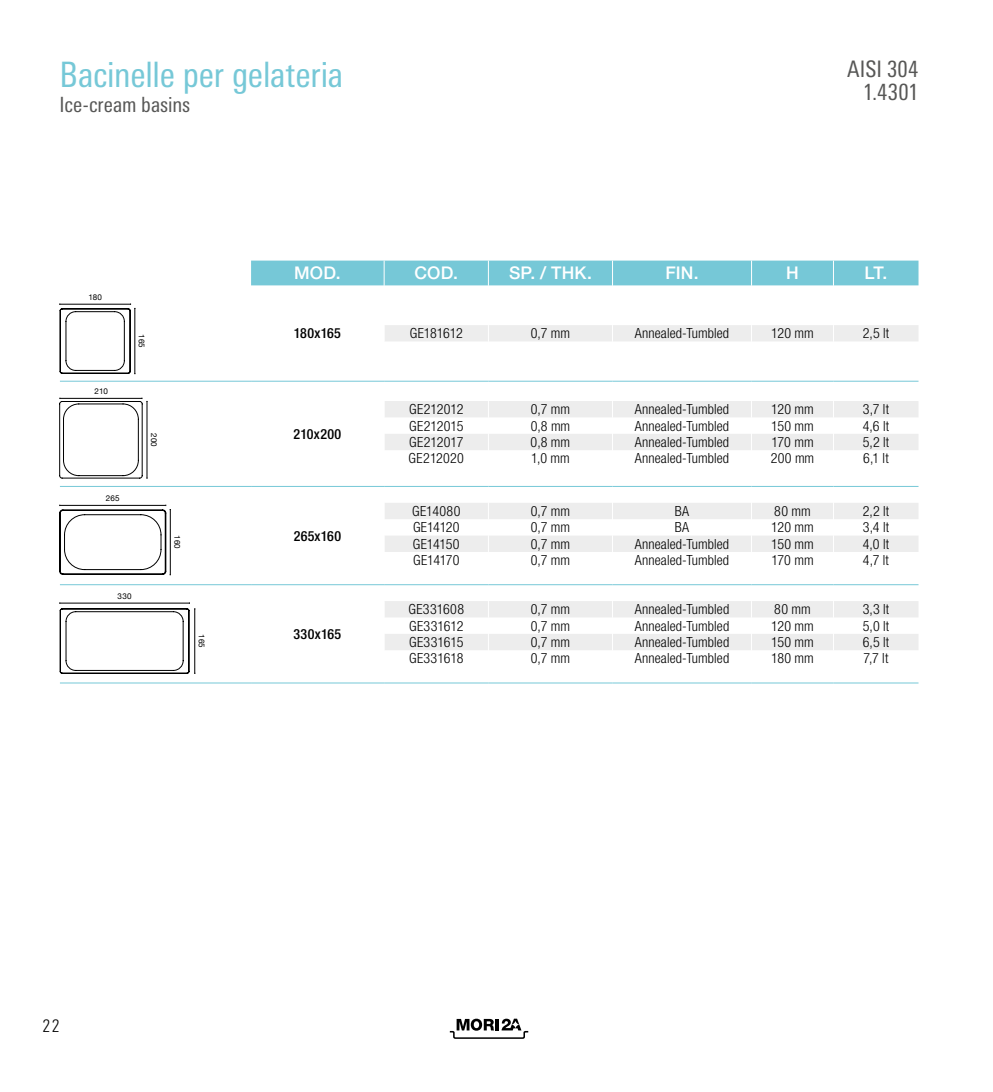
<style>
.page{position:relative;width:993px;height:1092px;background:#fff}
.page>*{position:absolute;margin:0;border:0;box-sizing:border-box;transform-origin:0 0}
.t1{font:condensed 35px "Linotype Univers";letter-spacing:-.01em;color:#76c8d7}
.t2{font:condensed 22.75px/22.8px "Linotype Univers";letter-spacing:.005em;color:#575756;text-align:right}
.t3{font:condensed 21px "Linotype Univers";letter-spacing:-.005em;color:#575756}
.t4{font:500 17.5px "Helvetica Neue LT Std";letter-spacing:.005em;color:#fff}
.t5{font:300 condensed 17.5px "Linotype Univers";color:#000}
.t6{font:300 condensed 14px "Helvetica Neue LT Std";letter-spacing:.005em;color:#000}
.t7{font:500 condensed 14px "Helvetica Neue LT Std";letter-spacing:.025em;color:#000}
.t8{font:300 condensed 14px "Helvetica Neue LT Std";letter-spacing:-.015em;color:#000}
.t9{font:300 condensed 14px "Helvetica Neue LT Std";letter-spacing:.025em;color:#000}
.t10{font:8.05px "Helvetica Neue";letter-spacing:.02em;color:#000}
</style>
<div class="page">
<svg style="left:384px;top:325px;width:534px;height:325px"></svg>
<div style="left:251px;top:260px;width:667px;height:25px;background:#76c8d7"></div>
<svg style="left:488px;top:325px;width:1px;height:16px"></svg>
<svg style="left:612px;top:325px;width:1px;height:16px"></svg>
<svg style="left:751px;top:325px;width:1px;height:16px"></svg>
<svg style="left:832px;top:325px;width:1px;height:16px"></svg>
<hr style="left:488px;top:341px;width:1px;height:40px;background:#fff">
<hr style="left:612px;top:341px;width:1px;height:40px;background:#fff">
<hr style="left:751px;top:341px;width:1px;height:40px;background:#fff">
<hr style="left:832px;top:341px;width:1px;height:40px;background:#fff">
<svg style="left:488px;top:382px;width:1px;height:268px"></svg>
<svg style="left:612px;top:382px;width:1px;height:268px"></svg>
<svg style="left:751px;top:382px;width:1px;height:268px"></svg>
<svg style="left:832px;top:382px;width:1px;height:268px"></svg>
<hr style="left:60px;top:381px;width:191px;height:1px;background:#76c8d7">
<hr style="left:251px;top:381px;width:133px;height:1px;background:#76c8d7">
<hr style="left:384px;top:381px;width:104px;height:1px;background:#76c8d7">
<hr style="left:488px;top:381px;width:124px;height:1px;background:#76c8d7">
<hr style="left:612px;top:381px;width:139px;height:1px;background:#76c8d7">
<hr style="left:751px;top:381px;width:82px;height:1px;background:#76c8d7">
<hr style="left:833px;top:381px;width:85px;height:1px;background:#76c8d7">
<hr style="left:60px;top:486px;width:191px;height:1px;background:#76c8d7">
<hr style="left:251px;top:486px;width:133px;height:1px;background:#76c8d7">
<hr style="left:384px;top:486px;width:104px;height:1px;background:#76c8d7">
<hr style="left:488px;top:486px;width:124px;height:1px;background:#76c8d7">
<hr style="left:612px;top:486px;width:139px;height:1px;background:#76c8d7">
<hr style="left:751px;top:486px;width:82px;height:1px;background:#76c8d7">
<hr style="left:833px;top:486px;width:85px;height:1px;background:#76c8d7">
<hr style="left:60px;top:584px;width:191px;height:1px;background:#76c8d7">
<hr style="left:251px;top:584px;width:133px;height:1px;background:#76c8d7">
<hr style="left:384px;top:584px;width:104px;height:1px;background:#76c8d7">
<hr style="left:488px;top:584px;width:124px;height:1px;background:#76c8d7">
<hr style="left:612px;top:584px;width:139px;height:1px;background:#76c8d7">
<hr style="left:751px;top:584px;width:82px;height:1px;background:#76c8d7">
<hr style="left:833px;top:584px;width:85px;height:1px;background:#76c8d7">
<hr style="left:60px;top:682px;width:191px;height:1px;background:#76c8d7">
<hr style="left:251px;top:682px;width:133px;height:1px;background:#76c8d7">
<hr style="left:384px;top:682px;width:104px;height:1px;background:#76c8d7">
<hr style="left:488px;top:682px;width:124px;height:1px;background:#76c8d7">
<hr style="left:612px;top:682px;width:139px;height:1px;background:#76c8d7">
<hr style="left:751px;top:682px;width:82px;height:1px;background:#76c8d7">
<hr style="left:833px;top:682px;width:85px;height:1px;background:#76c8d7">
<svg style="left:59px;top:303px;width:76px;height:71px"></svg>
<svg style="left:59px;top:397px;width:89px;height:82px"></svg>
<svg style="left:59px;top:504px;width:112px;height:71px"></svg>
<svg style="left:59px;top:602px;width:136px;height:72px"></svg>
<hr style="left:992px;top:0;width:1px;height:1091px;background:#000">
<svg style="left:449px;top:1018px;width:79px;height:20px"></svg>
<h1 class="t1" style="left:60px;top:54px;width:285px">Bacinelle per gelateria</h1>
<h3 class="t3" style="left:60px;top:93px;width:132px">Ice-cream basins</h3>
<h2 class="t2" style="left:846px;top:58px;width:73px">AISI 304<br>1.4301</h2>
<p class="t10" style="left:88px;top:291px;width:15px">180</p>
<p class="t10" style="left:95px;top:385px;width:15px">210</p>
<p class="t10" style="left:147px;top:334px;width:15px;rotate:90deg">165</p>
<p class="t10" style="left:160px;top:433px;width:15px;rotate:90deg">200</p>
<p class="t10" style="left:106px;top:492px;width:15px">265</p>
<p class="t10" style="left:118px;top:590px;width:15px">330</p>
<p class="t10" style="left:183px;top:535px;width:15px;rotate:90deg">160</p>
<p class="t10" style="left:207px;top:634px;width:15px;rotate:90deg">165</p>
<p class="t4" style="left:294px;top:262px;width:48px">MOD.</p>
<p class="t4" style="left:414px;top:262px;width:45px">COD.</p>
<p class="t4" style="left:509px;top:262px;width:84px">SP. / THK.</p>
<p class="t4" style="left:665px;top:262px;width:34px">FIN.</p>
<p class="t4" style="left:786px;top:262px;width:14px">H</p>
<p class="t4" style="left:864px;top:262px;width:24px">LT.</p>
<p class="t7" style="left:294px;top:325px;width:49px">180x165</p>
<p class="t6" style="left:409px;top:325px;width:54px">GE181612</p>
<p class="t6" style="left:530px;top:325px;width:41px">0,7 mm</p>
<p class="t6" style="left:634px;top:325px;width:96px">Annealed-Tumbled</p>
<p class="t6" style="left:771px;top:325px;width:44px">120 mm</p>
<p class="t6" style="left:862px;top:325px;width:28px">2,5 lt</p>
<p class="t7" style="left:293px;top:425px;width:49px">210x200</p>
<p class="t7" style="left:293px;top:527px;width:49px">265x160</p>
<p class="t7" style="left:293px;top:625px;width:49px">330x165</p>
<p class="t6" style="left:409px;top:401px;width:56px">GE212012</p>
<p class="t6" style="left:530px;top:401px;width:41px">0,7 mm</p>
<p class="t6" style="left:634px;top:401px;width:96px">Annealed-Tumbled</p>
<p class="t6" style="left:771px;top:401px;width:44px">120 mm</p>
<p class="t6" style="left:862px;top:401px;width:28px">3,7 lt</p>
<p class="t6" style="left:409px;top:417px;width:56px">GE212015</p>
<p class="t6" style="left:530px;top:417px;width:41px">0,8 mm</p>
<p class="t6" style="left:634px;top:417px;width:96px">Annealed-Tumbled</p>
<p class="t6" style="left:771px;top:417px;width:44px">150 mm</p>
<p class="t6" style="left:862px;top:417px;width:28px">4,6 lt</p>
<p class="t6" style="left:409px;top:434px;width:56px">GE212017</p>
<p class="t6" style="left:530px;top:434px;width:41px">0,8 mm</p>
<p class="t6" style="left:634px;top:434px;width:96px">Annealed-Tumbled</p>
<p class="t6" style="left:771px;top:434px;width:44px">170 mm</p>
<p class="t6" style="left:862px;top:434px;width:28px">5,2 lt</p>
<p class="t6" style="left:408px;top:450px;width:57px">GE212020</p>
<p class="t6" style="left:531px;top:450px;width:40px">1,0 mm</p>
<p class="t6" style="left:634px;top:450px;width:96px">Annealed-Tumbled</p>
<p class="t6" style="left:770px;top:450px;width:45px">200 mm</p>
<p class="t6" style="left:863px;top:450px;width:27px">6,1 lt</p>
<p class="t9" style="left:412px;top:503px;width:50px">GE14080</p>
<p class="t6" style="left:530px;top:503px;width:41px">0,7 mm</p>
<p class="t6" style="left:674px;top:503px;width:16px">BA</p>
<p class="t6" style="left:774px;top:503px;width:38px">80 mm</p>
<p class="t6" style="left:862px;top:503px;width:28px">2,2 lt</p>
<p class="t8" style="left:413px;top:519px;width:48px">GE14120</p>
<p class="t6" style="left:530px;top:519px;width:41px">0,7 mm</p>
<p class="t6" style="left:674px;top:519px;width:16px">BA</p>
<p class="t6" style="left:771px;top:519px;width:44px">120 mm</p>
<p class="t6" style="left:862px;top:519px;width:28px">3,4 lt</p>
<p class="t8" style="left:413px;top:535px;width:48px">GE14150</p>
<p class="t6" style="left:530px;top:535px;width:41px">0,7 mm</p>
<p class="t6" style="left:634px;top:535px;width:96px">Annealed-Tumbled</p>
<p class="t6" style="left:771px;top:535px;width:44px">150 mm</p>
<p class="t6" style="left:862px;top:535px;width:28px">4,0 lt</p>
<p class="t8" style="left:413px;top:552px;width:48px">GE14170</p>
<p class="t6" style="left:530px;top:552px;width:41px">0,7 mm</p>
<p class="t6" style="left:634px;top:552px;width:96px">Annealed-Tumbled</p>
<p class="t6" style="left:771px;top:552px;width:44px">170 mm</p>
<p class="t6" style="left:862px;top:552px;width:27px">4,7 lt</p>
<p class="t9" style="left:408px;top:601px;width:57px">GE331608</p>
<p class="t6" style="left:530px;top:601px;width:41px">0,7 mm</p>
<p class="t6" style="left:634px;top:601px;width:96px">Annealed-Tumbled</p>
<p class="t6" style="left:774px;top:601px;width:38px">80 mm</p>
<p class="t6" style="left:862px;top:601px;width:28px">3,3 lt</p>
<p class="t6" style="left:409px;top:617px;width:56px">GE331612</p>
<p class="t6" style="left:530px;top:617px;width:41px">0,7 mm</p>
<p class="t6" style="left:634px;top:617px;width:96px">Annealed-Tumbled</p>
<p class="t6" style="left:771px;top:617px;width:44px">120 mm</p>
<p class="t6" style="left:862px;top:617px;width:28px">5,0 lt</p>
<p class="t6" style="left:409px;top:634px;width:56px">GE331615</p>
<p class="t6" style="left:530px;top:634px;width:41px">0,7 mm</p>
<p class="t6" style="left:634px;top:634px;width:96px">Annealed-Tumbled</p>
<p class="t6" style="left:771px;top:634px;width:44px">150 mm</p>
<p class="t6" style="left:862px;top:634px;width:28px">6,5 lt</p>
<p class="t6" style="left:409px;top:650px;width:56px">GE331618</p>
<p class="t6" style="left:530px;top:650px;width:41px">0,7 mm</p>
<p class="t6" style="left:634px;top:650px;width:96px">Annealed-Tumbled</p>
<p class="t6" style="left:771px;top:650px;width:44px">180 mm</p>
<p class="t6" style="left:863px;top:650px;width:26px">7,7 lt</p>
<p class="t5" style="left:43px;top:1016px;width:19px">22</p>
</div>
